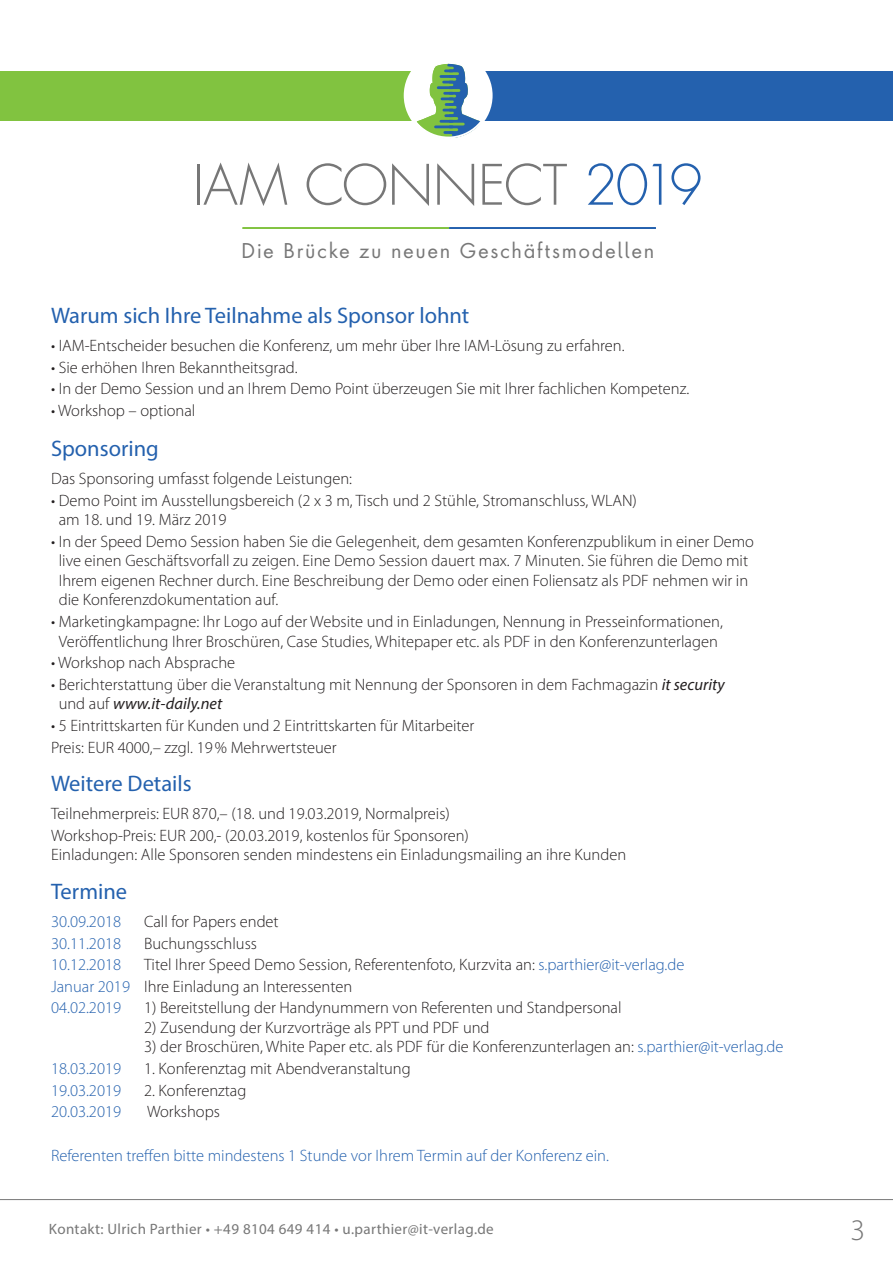
<style>
.page{position:relative;width:893px;height:1263px;background:#fff}
.page>*{position:absolute;margin:0;border:0;box-sizing:border-box;transform-origin:0 0}
.t1{font:300 54.15px "Futura LT Pro";letter-spacing:-.025em;color:#777}
.t2{font:300 30px "Myriad Pro";color:#777}
.ZÜ_15pt{font:22.5px "Myriad Pro";color:#2461ae}
.t3{font:19.8px "Futura ND Alt";letter-spacing:.08em;color:#777}
.Fließtext_11pt{font:300 16.5px/19.5px "Myriad Pro";color:#231f20}
.Fließtext_11pt-2{font:300 16.5px "Myriad Pro";color:#2461ae}
.t4{font:15px "Myriad Pro";letter-spacing:.025em;color:#777}
.s1{color:#2461ae}
.s2{font-weight:400;font-style:italic}
</style>
<div class="page">
<div style="left:437px;top:71px;width:456px;height:50px;background:#2461ae"></div>
<div style="left:0;top:71px;width:450px;height:50px;background:#81c340"></div>
<div style="left:406px;top:53px;width:84px;height:85px;background:#fff;border-radius:50%"></div>
<div style="left:404px;top:51px;width:89px;height:89px;border:5px solid #fff;border-radius:50%"></div>
<svg style="left:413px;top:62px;width:71px;height:78px"></svg>
<div style="left:405px;top:52px;width:86px;height:86px;border:2px solid #fff;border-radius:50%"></div>
<hr style="left:243px;top:227px;width:206px;height:2px;background:#81c340">
<hr style="left:449px;top:227px;width:207px;height:2px;background:#2461ae">
<hr style="left:0;top:1199px;width:893px;height:1px;background:#777">
<h1 class="t1" style="left:193px;top:150px;width:512px">IAM CONNECT <span class="s1">2019</span></h1>
<p class="t3" style="left:241px;top:236px;width:415px">Die Brücke zu neuen Geschäftsmodellen</p>
<p class="ZÜ_15pt" style="left:51px;top:302px;width:420px">Warum sich Ihre Teilnahme als Sponsor lohnt</p>
<p class="Fließtext_11pt" style="left:51px;top:336px;width:575px">• IAM-Entscheider besuchen die Konferenz, um mehr über Ihre IAM-Lösung zu erfahren.</p>
<p class="Fließtext_11pt" style="left:51px;top:357px;width:248px">• Sie erhöhen Ihren Bekanntheitsgrad.</p>
<p class="Fließtext_11pt" style="left:51px;top:379px;width:640px">• In der Demo Session und an Ihrem Demo Point überzeugen Sie mit Ihrer fachlichen Kompetenz.</p>
<p class="Fließtext_11pt" style="left:51px;top:401px;width:146px">• Workshop – optional</p>
<p class="ZÜ_15pt" style="left:51px;top:435px;width:109px">Sponsoring</p>
<p class="Fließtext_11pt" style="left:51px;top:469px;width:303px">Das Sponsoring umfasst folgende Leistungen:</p>
<p class="Fließtext_11pt" style="left:59px;top:490px;width:580px;text-indent:-8px">• Demo Point im Ausstellungsbereich (2 x 3 m, Tisch und 2 Stühle, Stromanschluss, WLAN) am 18. und 19. März 2019</p>
<p class="Fließtext_11pt" style="left:59px;top:531px;width:697px;text-indent:-8px">• In der Speed Demo Session haben Sie die Gelegenheit, dem gesamten Konferenzpublikum in einer Demo live einen Geschäftsvorfall zu zeigen. Eine Demo Session dauert max. 7 Minuten. Sie führen die Demo mit Ihrem eigenen Rechner durch. Eine Beschreibung der Demo oder einen Foliensatz als PDF nehmen wir in die Konferenzdokumentation auf.</p>
<p class="Fließtext_11pt" style="left:51px;top:612px;width:673px;text-align:center">• Marketingkampagne: Ihr Logo auf der Website und in Einladungen, Nennung in Presseinformationen,<br>Veröffentlichung Ihrer Broschüren, Case Studies, Whitepaper etc. als PDF in den Konferenzunterlagen</p>
<p class="Fließtext_11pt" style="left:51px;top:653px;width:186px">• Workshop nach Absprache</p>
<p class="Fließtext_11pt" style="left:59px;top:674px;width:667px;text-indent:-8px">• Berichterstattung über die Veranstaltung mit Nennung der Sponsoren in dem Fachmagazin <span class="s2">it security </span>und auf <span class="s2">www.it-daily.net</span></p>
<p class="Fließtext_11pt" style="left:51px;top:715px;width:425px">• 5 Eintrittskarten für Kunden und 2 Eintrittskarten für Mitarbeiter</p>
<p class="Fließtext_11pt" style="left:51px;top:737px;width:287px">Preis: EUR 4000,– zzgl. 19% Mehrwertsteuer</p>
<p class="ZÜ_15pt" style="left:51px;top:770px;width:142px">Weitere Details</p>
<p class="Fließtext_11pt" style="left:51px;top:804px;width:400px">Teilnehmerpreis: EUR 870,– (18. und 19.03.2019, Normalpreis)</p>
<p class="Fließtext_11pt" style="left:51px;top:825px;width:577px">Workshop-Preis: EUR 200,- (20.03.2019, kostenlos für Sponsoren)<br>Einladungen: Alle Sponsoren senden mindestens ein Einladungsmailing an ihre Kunden</p>
<p class="ZÜ_15pt" style="left:51px;top:877px;width:78px">Termine</p>
<p class="Fließtext_11pt-2" style="left:51px;top:911px;width:72px">30.09.2018</p>
<p class="Fließtext_11pt" style="left:144px;top:911px;width:136px">Call for Papers endet</p>
<p class="Fließtext_11pt-2" style="left:51px;top:933px;width:72px">30.11.2018</p>
<p class="Fließtext_11pt" style="left:144px;top:933px;width:114px">Buchungsschluss</p>
<p class="Fließtext_11pt-2" style="left:51px;top:955px;width:72px">10.12.2018</p>
<p class="Fließtext_11pt" style="left:144px;top:955px;width:542px">Titel Ihrer Speed Demo Session, Referentenfoto, Kurzvita an: <span class="s1">s.parthier@it-verlag.de</span></p>
<p class="Fließtext_11pt" style="left:51px;top:976px;width:303px"><span class="s1">Januar 2019</span> Ihre Einladung an Interessenten</p>
<p class="Fließtext_11pt-2" style="left:51px;top:998px;width:72px">04.02.2019</p>
<p class="Fließtext_11pt" style="left:144px;top:998px;width:479px">1) Bereitstellung der Handynummern von Referenten und Standpersonal</p>
<p class="Fließtext_11pt" style="left:144px;top:1017px;width:347px">2) Zusendung der Kurzvorträge als PPT und PDF und</p>
<p class="Fließtext_11pt" style="left:144px;top:1037px;width:641px">3) der Broschüren, White Paper etc. als PDF für die Konferenzunterlagen an: <span class="s1">s.parthier@it-verlag.de</span></p>
<p class="Fließtext_11pt-2" style="left:51px;top:1059px;width:72px">18.03.2019</p>
<p class="Fließtext_11pt" style="left:144px;top:1059px;width:268px">1. Konferenztag mit Abendveranstaltung</p>
<p class="Fließtext_11pt-2" style="left:51px;top:1080px;width:72px">19.03.2019</p>
<p class="Fließtext_11pt" style="left:144px;top:1080px;width:104px">2. Konferenztag</p>
<p class="Fließtext_11pt-2" style="left:51px;top:1102px;width:72px">20.03.2019</p>
<p class="Fließtext_11pt" style="left:147px;top:1102px;width:74px">Workshops</p>
<p class="Fließtext_11pt-2" style="left:51px;top:1145px;width:559px">Referenten treffen bitte mindestens 1 Stunde vor Ihrem Termin auf der Konferenz ein.</p>
<p class="t4" style="left:49px;top:1219px;width:446px">Kontakt: Ulrich Parthier • +49 8104 649 414 • u.parthier@it-verlag.de</p>
<p class="t2" style="left:850px;top:1212px;width:16px">3</p>
</div>
